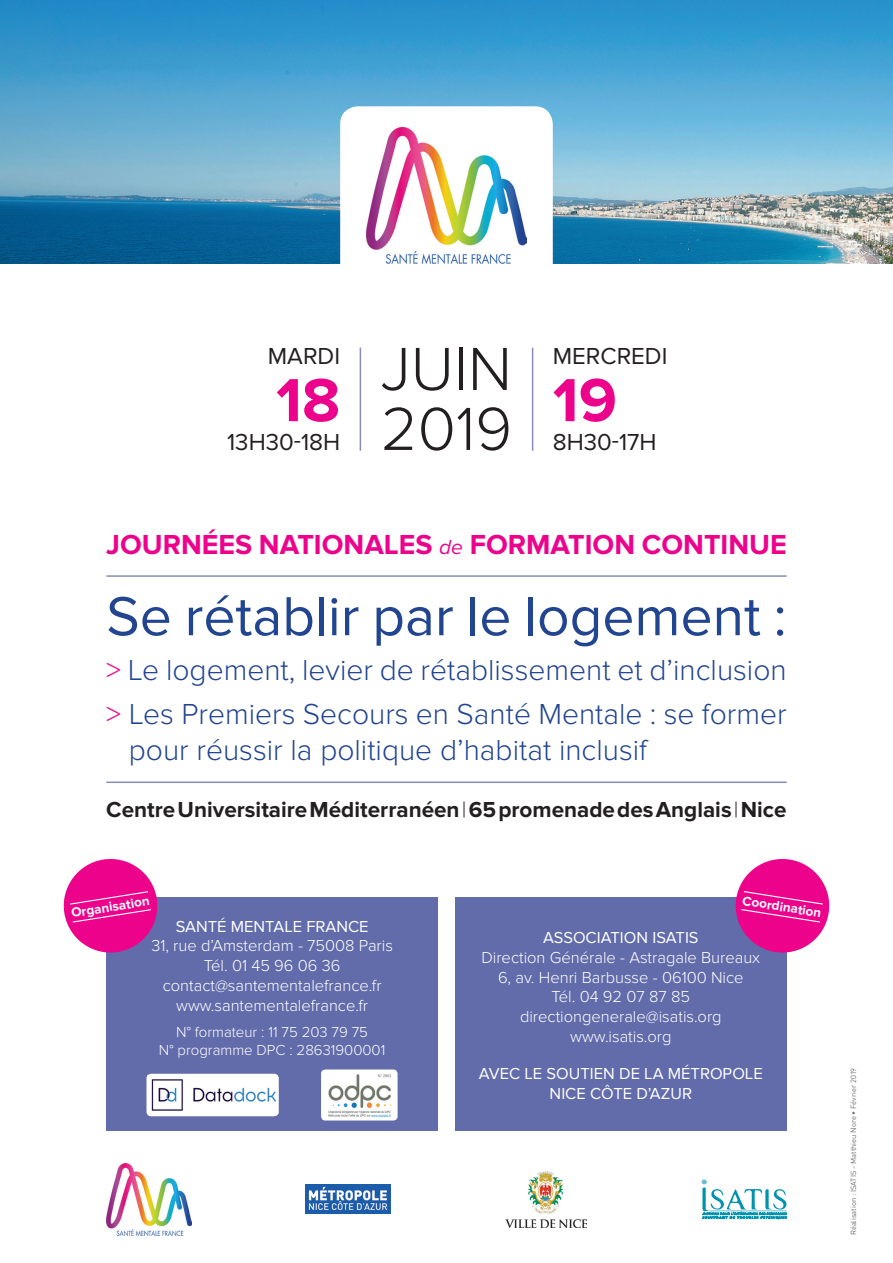
<style>
.page{position:relative;width:893px;height:1263px;background:#fff}
.page>*{position:absolute;margin:0;border:0;box-sizing:border-box;transform-origin:0 0}
.t1{font:300 63px/60px "Proxima Nova";color:#231f20}
.t2{font:700 63px "Proxima Nova";color:#ed028c}
.t3{font:57px "Proxima Nova";color:#224591}
.t4{font:300 30px/44.5px "Proxima Nova";color:#224591}
.t5{font:700 28.5px "Proxima Nova";color:#ed028c}
.t6{font:24px "Proxima Nova";color:#231f20}
.t7{font:700 22.5px "Proxima Nova";color:#231f20}
.t8{font:300 16.5px/19.8px "Proxima Nova";color:#fff;text-align:center}
.t9{font:16.5px/19.8px "Proxima Nova";color:#fff;text-align:center}
.t10{font:300 15px/18px "Proxima Nova";color:#fff;text-align:center}
.t11{font:700 13.5px "Proxima Nova";color:#fff}
.t12{font:7.5px "DIN Pro";color:#6c6d70}
.s1{font-weight:400;font-style:italic;font-size:21px}
.s2{color:#ed028c}
.s3{font-weight:300}
</style>
<div class="page">
<img style="left:0;top:0;width:893px;height:264px">
<div style="left:340px;top:106px;width:213px;height:179px;background:#fff;border-radius:18px"></div>
<img style="left:367px;top:128px;width:159px;height:136px">
<hr style="left:106px;top:575px;width:681px;height:2px;background:#888bbd">
<hr style="left:106px;top:781px;width:681px;height:2px;background:#888bbd">
<hr style="left:360px;top:348px;width:1px;height:103px;background:#888bbd">
<hr style="left:532px;top:348px;width:1px;height:103px;background:#888bbd">
<div style="left:106px;top:897px;width:332px;height:234px;background:#626caa"></div>
<div style="left:455px;top:897px;width:332px;height:234px;background:#626caa"></div>
<svg style="left:735px;top:859px;width:95px;height:94px"></svg>
<svg style="left:63px;top:859px;width:95px;height:94px"></svg>
<svg style="left:702px;top:1179px;width:85px;height:40px"></svg>
<img style="left:106px;top:1163px;width:85px;height:72px">
<img style="left:305px;top:1184px;width:85px;height:30px">
<img style="left:505px;top:1171px;width:82px;height:56px">
<div style="left:147px;top:1074px;width:132px;height:42px;background:#fff;border-radius:4px"></div>
<img style="left:147px;top:1075px;width:132px;height:39px">
<img style="left:321px;top:1069px;width:77px;height:51px">
<h3 class="t6" style="left:268px;top:342px;width:74px">MARDI</h3>
<h1 class="t2" style="left:276px;top:364px;width:66px">18</h1>
<h3 class="t6" style="left:227px;top:428px;width:115px">13H30-18H</h3>
<h1 class="t1" style="left:381px;top:340px;width:133px">JUIN<br>2019</h1>
<h3 class="t6" style="left:553px;top:342px;width:116px">MERCREDI</h3>
<h1 class="t2" style="left:553px;top:364px;width:66px">19</h1>
<h3 class="t6" style="left:553px;top:428px;width:105px">8H30-17H</h3>
<h3 class="t5" style="left:106px;top:528px;width:682px">JOURNÉES NATIONALES <span class="s1">de</span> FORMATION CONTINUE</h3>
<h2 class="t3" style="left:106px;top:583px;width:682px">Se rétablir par le logement :</h2>
<h3 class="t4" style="left:106px;top:648px;width:682px"><span class="s2">&gt;</span> Le logement, levier de rétablissement et d’inclusion <span class="s2">&gt;</span> Les Premiers Secours en Santé Mentale : se former</h3>
<h3 class="t4" style="left:129px;top:728px;width:520px">pour réussir la politique d’habitat inclusif</h3>
<h3 class="t7" style="left:106px;top:796px;width:682px">Centre Universitaire Méditerranéen<span class="s3">|</span>65 promenade des Anglais <span class="s3">|</span> Nice</h3>
<p class="t11" style="left:70px;top:905px;width:80px;rotate:-9deg">Organisation</p>
<p class="t9" style="left:176px;top:916px;width:194px">SANTÉ MENTALE FRANCE</p>
<p class="t8" style="left:151px;top:936px;width:243px">31, rue d’Amsterdam - 75008 Paris<br>Tél. 01 45 96 06 36 contact@santementalefrance.fr www.santementalefrance.fr</p>
<p class="t10" style="left:159px;top:1023px;width:228px">N° formateur : 11 75 203 79 75<br>N° programme DPC : 28631900001</p>
<p class="t11" style="left:744px;top:893px;width:81px;rotate:9deg">Coordination</p>
<p class="t9" style="left:543px;top:928px;width:157px">ASSOCIATION ISATIS</p>
<p class="t8" style="left:481px;top:947px;width:280px">Direction Générale - Astragale Bureaux<br>6, av. Henri Barbusse - 06100 Nice<br>Tél. 04 92 07 87 85 directiongenerale@isatis.org www.isatis.org</p>
<p class="t9" style="left:479px;top:1063px;width:285px">AVEC LE SOUTIEN DE LA MÉTROPOLE<br>NICE CÔTE D’AZUR</p>
<p class="t12" style="left:848px;top:1235px;width:169px;rotate:-90deg">Réalisation : ISATIS - Matthieu Nore • Février 2019</p>
</div>
